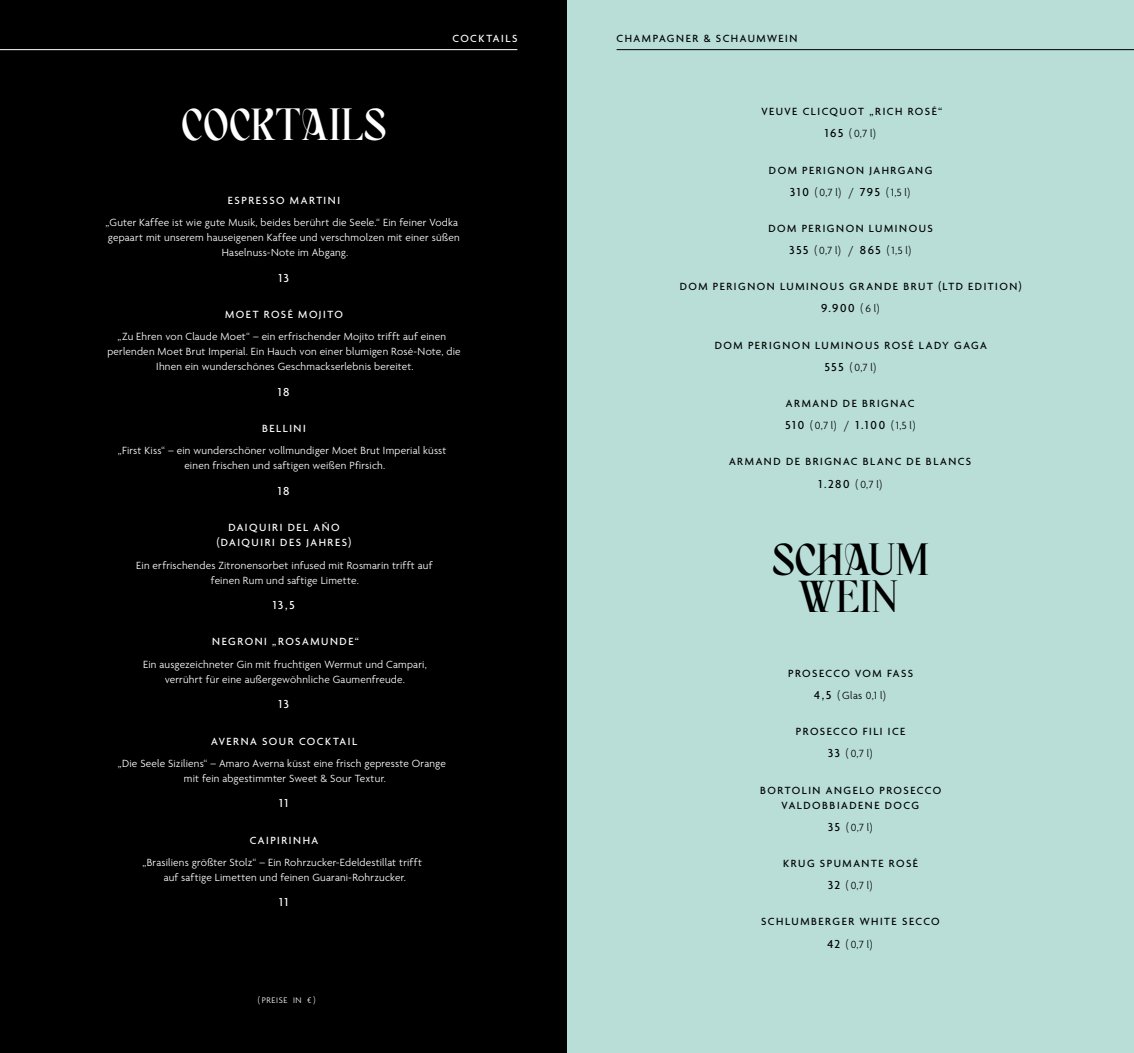
<style>
.page{position:relative;width:1134px;height:1053px;background:#fff}
.page>*{position:absolute;margin:0;border:0;box-sizing:border-box;transform-origin:0 0}
.t1{font:45px/37.5px "Bagerich";letter-spacing:-.005em;color:#000;text-align:center}
.t2{font:45px "Bagerich";letter-spacing:-.005em;color:#fff}
.t3{font:500 12.5px "Agenda One";letter-spacing:.115em;color:#fff}
.t4{font:500 12.5px "Agenda One";color:#000}
.t5{font:300 11.25px/15px "Agenda One";letter-spacing:.02em;color:#fff;text-align:center}
.t6{font:500 11.25px/22.1px "Agenda One";letter-spacing:.135em;color:#000;text-align:center}
.t7{font:500 11.25px/15px "Agenda One";letter-spacing:.135em;color:#fff;text-align:center}
.t8{font:300 11.25px "Agenda One";color:#000}
.t9{font:300 8.75px "Agenda One";letter-spacing:.07em;color:#fff}
.s1{font-size:12.5px}
.s2{font-weight:300}
.s3{font-weight:300;font-size:11.25px}
.s4{font-weight:500;font-size:12.5px}
</style>
<div class="page">
<div style="left:567px;top:0;width:567px;height:1052px;background:#b8ded7"></div>
<div style="left:0;top:0;width:567px;height:1052px;background:#000"></div>
<hr style="left:0;top:49px;width:517px;height:1px;background:#fff">
<hr style="left:617px;top:49px;width:517px;height:1px;background:#000">
<p class="t7" style="left:452px;top:31px;width:66px">COCKTAILS</p>
<p class="t6" style="left:617px;top:28px;width:182px">CHAMPAGNER &amp; SCHAUMWEIN</p>
<h1 class="t2" style="left:182px;top:92px;width:206px">COCKTAILS</h1>
<p class="t7" style="left:228px;top:193px;width:114px">ESPRESSO MARTINI</p>
<p class="t5" style="left:106px;top:215px;width:356px">„Guter Kaffee ist wie gute Musik, beides berührt die Seele.“ Ein feiner Vodka gepaart mit unserem hauseigenen Kaffee und verschmolzen mit einer süßen<br>Haselnuss-Note im Abgang.</p>
<p class="t3" style="left:279px;top:271px;width:12px">13</p>
<p class="t7" style="left:225px;top:307px;width:119px">MOET ROSÉ MOJITO</p>
<p class="t5" style="left:107px;top:329px;width:355px">„Zu Ehren von Claude Moet“ – ein erfrischender Mojito trifft auf einen perlenden Moet Brut Imperial. Ein Hauch von einer blumigen Rosé-Note, die<br>Ihnen ein wunderschönes Geschmackserlebnis bereitet.</p>
<p class="t3" style="left:278px;top:385px;width:13px">18</p>
<p class="t7" style="left:262px;top:421px;width:45px">BELLINI</p>
<p class="t5" style="left:118px;top:443px;width:330px">„First Kiss“ – ein wunderschöner vollmundiger Moet Brut Imperial küsst einen frischen und saftigen weißen Pfirsich.</p>
<p class="t3" style="left:278px;top:484px;width:13px">18</p>
<p class="t7" style="left:216px;top:520px;width:137px">DAIQUIRI DEL AÑO (DAIQUIRI DES JAHRES)</p>
<p class="t5" style="left:136px;top:557px;width:298px">Ein erfrischendes Zitronensorbet infused mit Rosmarin trifft auf feinen Rum und saftige Limette.</p>
<p class="t3" style="left:273px;top:598px;width:24px">13,5</p>
<p class="t7" style="left:212px;top:634px;width:148px">NEGRONI „ROSAMUNDE“</p>
<p class="t5" style="left:143px;top:656px;width:285px">Ein ausgezeichneter Gin mit fruchtigen Wermut und Campari, verrührt für eine außergewöhnliche Gaumenfreude.</p>
<p class="t3" style="left:279px;top:697px;width:12px">13</p>
<p class="t7" style="left:211px;top:733px;width:147px">AVERNA SOUR COCKTAIL</p>
<p class="t5" style="left:118px;top:755px;width:330px">„Die Seele Siziliens“ – Amaro Averna küsst eine frisch gepresste Orange mit fein abgestimmter Sweet &amp; Sour Textur.</p>
<p class="t3" style="left:279px;top:796px;width:11px">11</p>
<p class="t7" style="left:250px;top:832px;width:70px">CAIPIRINHA</p>
<p class="t5" style="left:142px;top:854px;width:281px">„Brasiliens größter Stolz“ – Ein Rohrzucker-Edeldestillat trifft auf saftige Limetten und feinen Guarani-Rohrzucker.</p>
<p class="t3" style="left:279px;top:895px;width:11px">11</p>
<p class="t9" style="left:257px;top:995px;width:62px">(PREISE IN €)</p>
<p class="t6" style="left:761px;top:101px;width:182px">VEUVE CLICQUOT „RICH ROSÉ“<br><span class="s1">165</span> <span class="s2">(0,7 l)</span></p>
<p class="t6" style="left:769px;top:159px;width:165px">DOM PERIGNON JAHRGANG<br><span class="s1">310</span> <span class="s2">(0,7 l) /</span> <span class="s1">795</span> <span class="s2">(1,5 l)</span></p>
<p class="t6" style="left:768px;top:217px;width:166px">DOM PERIGNON LUMINOUS<br><span class="s1">355</span> <span class="s2">(0,7 l) /</span> <span class="s1">865</span> <span class="s2">(1,5 l)</span></p>
<p class="t6" style="left:680px;top:276px;width:344px">DOM PERIGNON LUMINOUS GRANDE BRUT (LTD EDITION)</p>
<p class="t4" style="left:821px;top:302px;width:60px">9.900 <span class="s3">(6 l)</span></p>
<p class="t6" style="left:715px;top:334px;width:274px">DOM PERIGNON LUMINOUS ROSÉ LADY GAGA<br><span class="s1">555</span> <span class="s2">(0,7 l)</span></p>
<p class="t6" style="left:786px;top:392px;width:132px;text-align:left">ARMAND DE BRIGNAC<br><span class="s1">510</span> <span class="s2">(0,7 l) /</span> <span class="s1">1.100</span> <span class="s2">(1,5 l)</span></p>
<p class="t6" style="left:729px;top:451px;width:244px">ARMAND DE BRIGNAC BLANC DE BLANCS<br><span class="s1">1.280</span> <span class="s2">(0,7 l)</span></p>
<h1 class="t1" style="left:772px;top:537px;width:159px">SCHAUM<br>WEIN</h1>
<p class="t6" style="left:788px;top:662px;width:127px">PROSECCO VOM FASS<br><span class="s1">4,5</span> <span class="s2">(Glas 0,1 l)</span></p>
<p class="t6" style="left:796px;top:720px;width:111px">PROSECCO FILI ICE<br><span class="s1">33</span> <span class="s2">(0,7 l)</span></p>
<p class="t6" style="left:760px;top:782px;width:183px;line-height:15px">BORTOLIN ANGELO PROSECCO<br>VALDOBBIADENE DOCG</p>
<p class="t8" style="left:828px;top:821px;width:46px"><span class="s4">35</span> (0,7 l)</p>
<p class="t6" style="left:783px;top:852px;width:136px">KRUG SPUMANTE ROSÉ<br><span class="s1">32</span> <span class="s2">(0,7 l)</span></p>
<p class="t6" style="left:761px;top:910px;width:180px">SCHLUMBERGER WHITE SECCO<br><span class="s1">42</span> <span class="s2">(0,7 l)</span></p>
</div>
